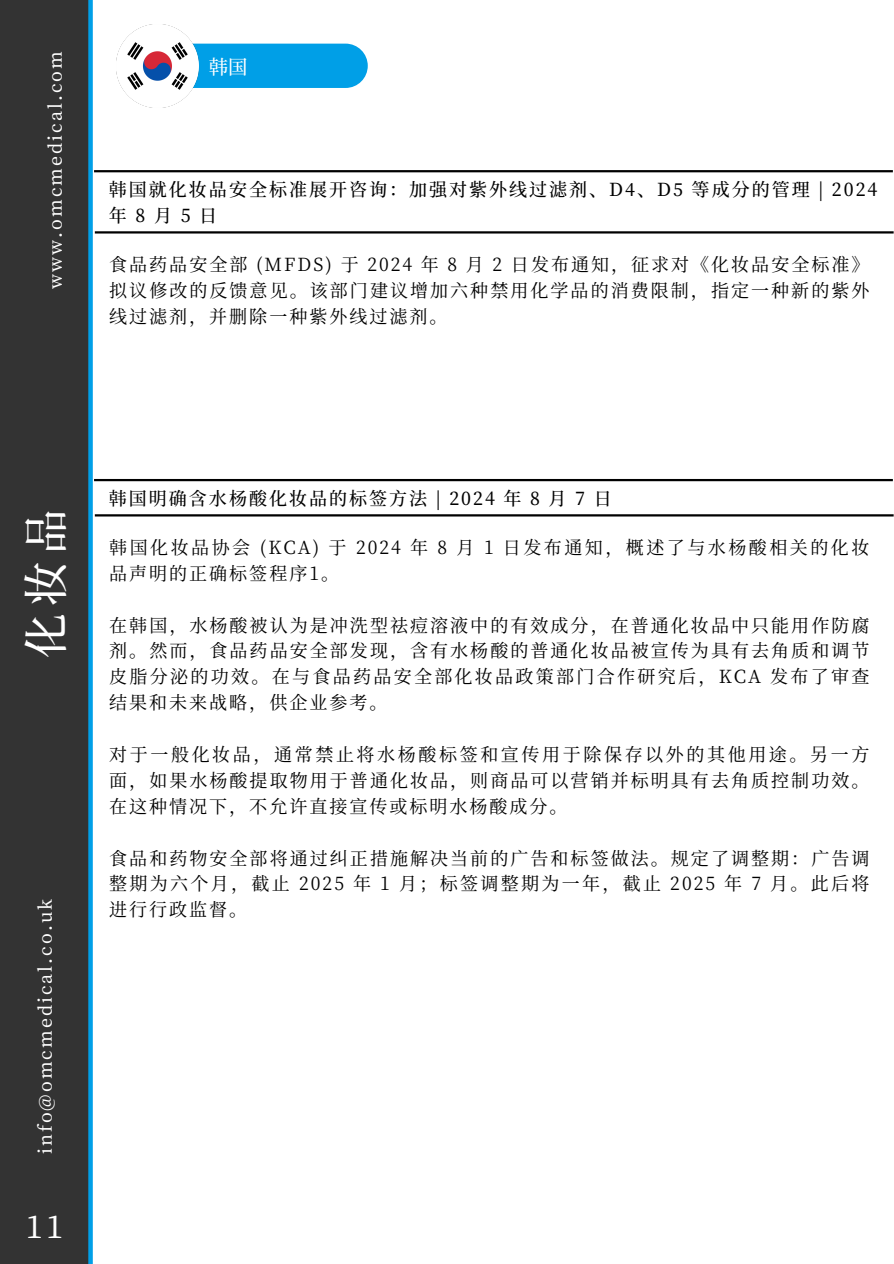
<style>
.page{position:relative;width:894px;height:1264px;background:#fff}
.page>*{position:absolute;margin:0;border:0;box-sizing:border-box;transform-origin:0 0}
.t1{font:500 44.7px "Source Han Serif SC";color:#fff}
.t2{font:500 31.2px "Source Han Serif SC";color:#fff}
.t3{font:500 20.25px "Source Han Serif SC";color:#fff}
.t4{font:500 19.35px "Source Han Serif SC";color:#fff}
.t5{font:18px/25.8px "Source Han Serif SC";letter-spacing:.115em;color:#000;text-align:justify}
.t6{font:500 18px/25.8px "Source Han Serif SC";letter-spacing:.11em;color:#000}
.t7{font:18px/25.8px "Source Han Serif SC";letter-spacing:.14em;color:#000}
.t8{font:500 18px "Source Han Serif SC";letter-spacing:.11em;color:#fff}
</style>
<div class="page">
<div style="left:0;top:0;width:89px;height:1263px;background:#333"></div>
<div style="left:88px;top:0;width:5px;height:1263px;background:#009fe7"></div>
<div style="left:165px;top:44px;width:202px;height:44px;background:#009fe7;border-radius:22px"></div>
<img style="left:116px;top:25px;width:82px;height:82px">
<hr style="left:95px;top:231px;width:798px;height:2px;background:#000">
<hr style="left:94px;top:170px;width:798px;height:2px;background:#000">
<hr style="left:95px;top:514px;width:798px;height:2px;background:#000">
<hr style="left:94px;top:479px;width:798px;height:2px;background:#000">
<p class="t8" style="left:41px;top:289px;width:239px;rotate:-90deg">www.omcmedical.com</p>
<p class="t4" style="left:209px;top:51px;width:40px">韩国</p>
<h2 class="t6" style="left:109px;top:175px;width:769px">韩国就化妆品安全标准展开咨询：加强对紫外线过滤剂、D4、D5 等成分的管理 | 2024年8月 5日</h2>
<h4 class="t5" style="left:109px;top:250px;width:761px">食品药品安全部 (MFDS) 于 2024 年 8 月 2 日发布通知，征求对《化妆品安全标准》拟议修改的反馈意见。该部门建议增加六种禁用化学品的消费限制，指定一种新的紫外线过滤剂，并删除一种紫外线过滤剂。</h4>
<p class="t1" style="left:11px;top:658px;width:150px;rotate:-90deg">化妆品</p>
<p class="t8" style="left:31px;top:1154px;width:256px;rotate:-90deg">info@omcmedical.co.uk</p>
<h1 class="t3" style="left:32px;top:1206px;width:24px">1 2</h1>
<p class="t2" style="left:26px;top:1202px;width:35px">1 1</p>
<p class="t6" style="left:109px;top:484px;width:498px">韩国明确含水杨酸化妆品的标签方法 | 2024 年 8 月 7 日</p>
<h3 class="t7" style="left:109px;top:533px;width:761px">韩国化妆品协会 (KCA) 于 2024 年 8 月 1 日发布通知，概述了与水杨酸相关的化妆品声明的正确标签程序1。</h3>
<h4 class="t5" style="left:109px;top:611px;width:761px">在韩国，水杨酸被认为是冲洗型祛痘溶液中的有效成分，在普通化妆品中只能用作防腐剂。然而，食品药品安全部发现，含有水杨酸的普通化妆品被宣传为具有去角质和调节皮脂分泌的功效。在与食品药品安全部化妆品政策部门合作研究后，KCA 发布了审查结果和未来战略，供企业参考。</h4>
<h3 class="t5" style="left:109px;top:740px;width:761px">对于一般化妆品，通常禁止将水杨酸标签和宣传用于除保存以外的其他用途。另一方面，如果水杨酸提取物用于普通化妆品，则商品可以营销并标明具有去角质控制功效。在这种情况下，不允许直接宣传或标明水杨酸成分。</h3>
<h3 class="t5" style="left:109px;top:843px;width:761px">食品和药物安全部将通过纠正措施解决当前的广告和标签做法。规定了调整期：广告调整期为六个月，截止 2025 年 1 月；标签调整期为一年，截止 2025 年 7 月。此后将进行行政监督。</h3>
</div>
